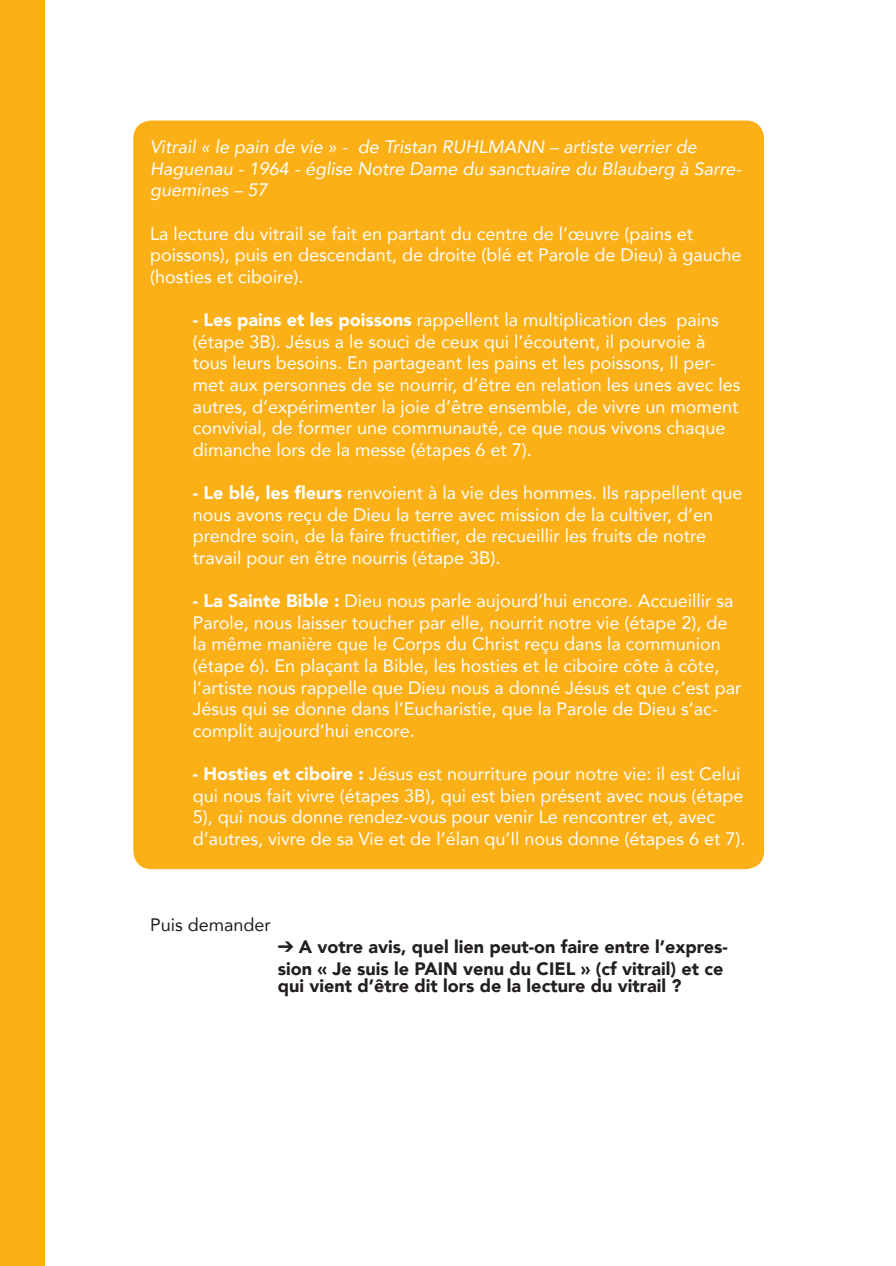
<style>
.page{position:relative;width:896px;height:1266px;background:#fff}
.page>*{position:absolute;margin:0;border:0;box-sizing:border-box;transform-origin:0 0}
.t1{font:18px/21.6px "Avenir";color:#fff}
.t2{font:900 18px/21.6px "Avenir";color:#231f20}
.t3{font:italic 18px/21.6px "Avenir";color:#fff}
.t4{font:18px "Avenir";color:#231f20}
.s1{font-weight:900}
</style>
<div class="page">
<div style="left:133px;top:120px;width:631px;height:749px;background:#fbb017;border-radius:18px"></div>
<div style="left:0;top:0;width:45px;height:1265px;background:#fbb017"></div>
<p class="t3" style="left:150px;top:136px;width:592px">Vitrail « le pain de vie » - de Tristan RUHLMANN – artiste verrier de<br>Haguenau - 1964 - église Notre Dame du sanctuaire du Blauberg à Sarre&shy;guemines – 57</p>
<p class="t1" style="left:150px;top:222px;width:592px">La lecture du vitrail se fait en partant du centre de l’œuvre (pains et poissons), puis en descendant, de droite (blé et Parole de Dieu) à gauche (hosties et ciboire).</p>
<p class="t1" style="left:193px;top:308px;width:549px"><span class="s1">- Les pains et les poissons</span> rappellent la multiplication des pains (étape 3B). Jésus a le souci de ceux qui l’écoutent, il pourvoie à tous leurs besoins. En partageant les pains et les poissons, Il per&shy;met aux personnes de se nourrir, d’être en relation les unes avec les autres, d’expérimenter la joie d’être ensemble, de vivre un moment convivial, de former une communauté, ce que nous vivons chaque dimanche lors de la messe (étapes 6 et 7).</p>
<p class="t1" style="left:193px;top:481px;width:551px"><span class="s1">- Le blé, les fleurs</span> renvoient à la vie des hommes. Ils rappellent que nous avons reçu de Dieu la terre avec mission de la cultiver, d’en prendre soin, de la faire fructifier, de recueillir les fruits de notre travail pour en être nourris (étape 3B).</p>
<p class="t1" style="left:193px;top:589px;width:550px"><span class="s1">- La Sainte Bible :</span> Dieu nous parle aujourd’hui encore. Accueillir sa Parole, nous laisser toucher par elle, nourrit notre vie (étape 2), de la même manière que le Corps du Christ reçu dans la communion (étape 6). En plaçant la Bible, les hosties et le ciboire côte à côte, l’artiste nous rappelle que Dieu nous a donné Jésus et que c’est par Jésus qui se donne dans l’Eucharistie, que la Parole de Dieu s’ac&shy;complit aujourd’hui encore.</p>
<p class="t1" style="left:193px;top:762px;width:554px"><span class="s1">- Hosties et ciboire :</span> Jésus est nourriture pour notre vie: il est Celui qui nous fait vivre (étapes 3B), qui est bien présent avec nous (étape 5), qui nous donne rendez-vous pour venir Le rencontrer et, avec d’autres, vivre de sa Vie et de l’élan qu’Il nous donne (étapes 6 et 7).</p>
<p class="t4" style="left:150px;top:910px;width:122px">Puis demander</p>
<p class="t2" style="left:278px;top:935px;width:451px">➔ A votre avis, quel lien peut-on faire entre l’expres&shy;sion « Je suis le PAIN venu du CIEL » (cf vitrail) et ce</p>
<p class="t2" style="left:278px;top:974px;width:405px">qui vient d’être dit lors de la lecture du vitrail ?</p>
</div>
